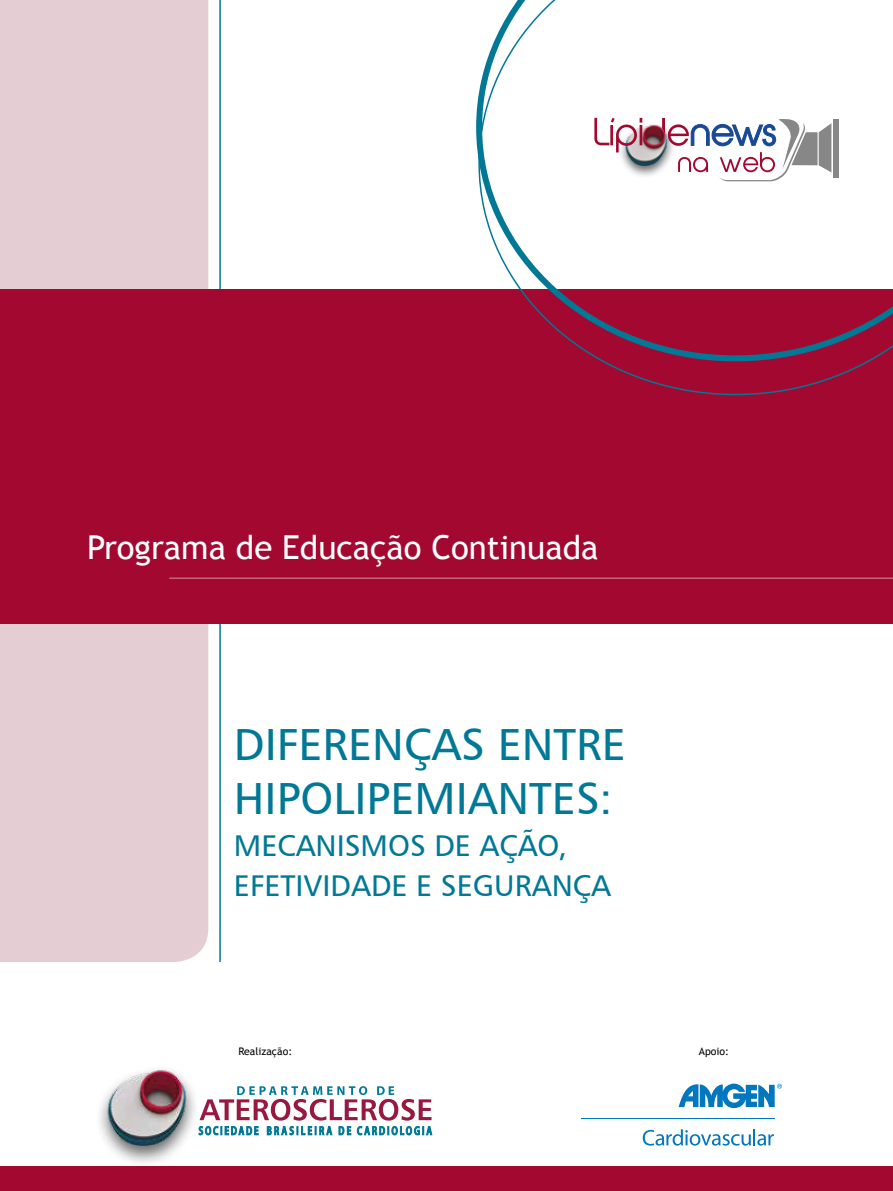
<style>
.page{position:relative;width:893px;height:1191px;background:#fff}
.page>*{position:absolute;margin:0;border:0;box-sizing:border-box;transform-origin:0 0}
.t1{font:45px/54px "Humanist 777 BT Roman B";color:#007896}
.t2{font:33px "Trebuchet MS";color:#fff}
.t3{font:30px/39.3px "Humanist 777 BT Roman B";color:#007896}
.t4{font:10.5px "Trebuchet MS";color:#000}
</style>
<div class="page">
<hr style="left:219px;top:0;width:2px;height:962px;background:#007896">
<div style="left:0;top:0;width:208px;height:962px;background:#e4ced3"></div>
<div style="left:0;top:289px;width:893px;height:335px;background:#a30930"></div>
<svg style="left:200px;top:1086px;width:232px;height:34px"></svg>
<svg style="left:200px;top:1126px;width:58px;height:9px"></svg>
<svg style="left:357px;top:1126px;width:75px;height:9px"></svg>
<svg style="left:267px;top:1126px;width:84px;height:9px"></svg>
<div style="left:95px;top:1064px;width:105px;height:103px;background:#000;opacity:.6"></div>
<img style="left:106px;top:1067px;width:83px;height:78px">
<svg style="left:679px;top:1083px;width:103px;height:25px"></svg>
<hr style="left:581px;top:1118px;width:194px;height:1px;background:#0077be">
<svg style="left:643px;top:1129px;width:131px;height:16px"></svg>
<div style="left:0;top:1167px;width:893px;height:24px;background:#a30930"></div>
<hr style="left:169px;top:577px;width:724px;height:2px;background:#fff">
<svg style="left:478px;top:0;width:415px;height:395px"></svg>
<p class="t2" style="left:87px;top:528px;width:513px">Programa de Educação Continuada</p>
<h1 class="t1" style="left:234px;top:716px;width:393px">DIFERENÇAS ENTRE<br>HIPOLIPEMIANTES:</h1>
<p class="t3" style="left:234px;top:825px;width:378px">MECANISMOS DE AÇÃO,<br>EFETIVIDADE E SEGURANÇA</p>
<p class="t4" style="left:238px;top:1045px;width:55px">Realização:</p>
<p class="t4" style="left:699px;top:1045px;width:32px">Apoio:</p>
</div>
